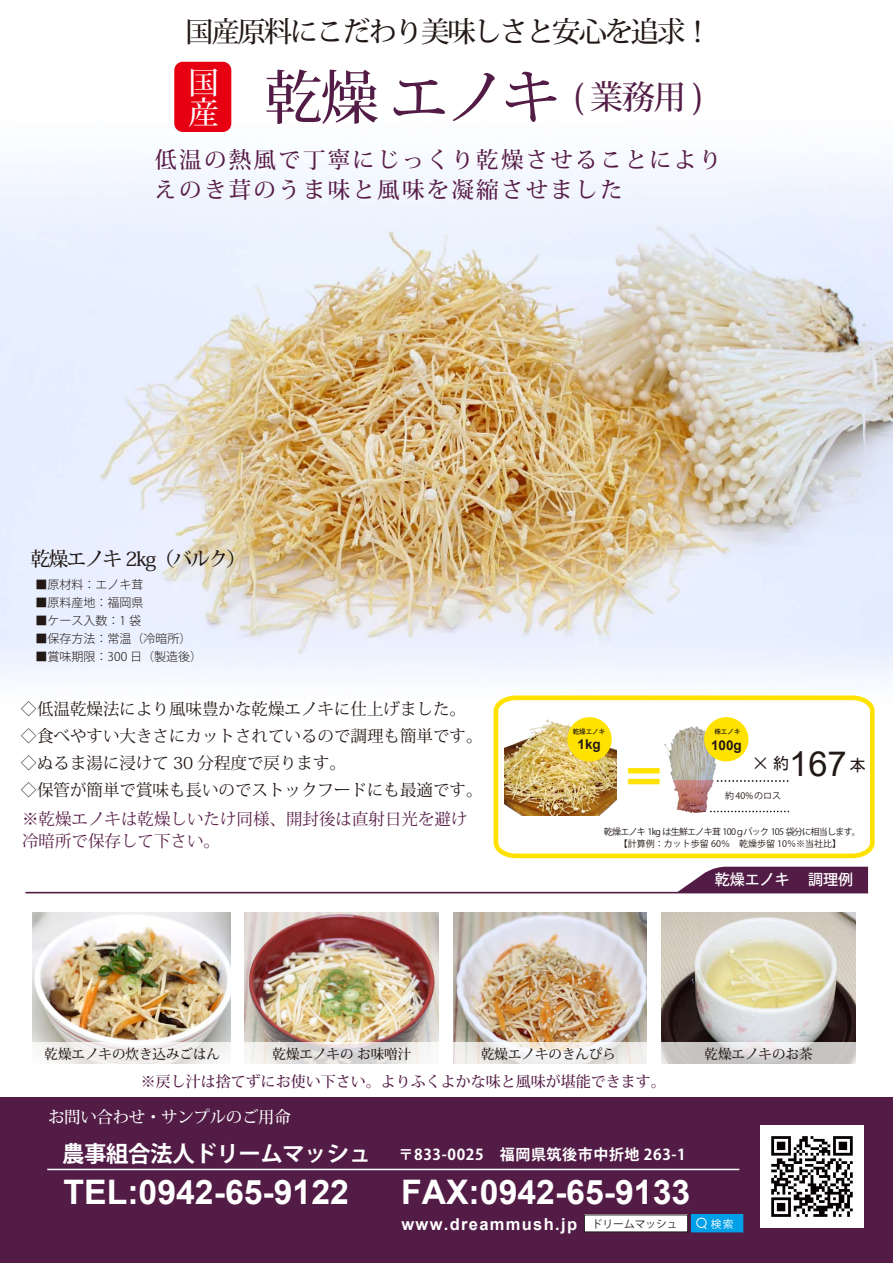
<style>
.page{position:relative;width:893px;height:1263px;background:#fff}
.page>*{position:absolute;margin:0;border:0;box-sizing:border-box;transform-origin:0 0}
.t1{font:500 58.35px "Koz Min Pro";color:#531c46}
.t2{font:800 45px "Koz Go Pro";color:#ffe200}
.t3{font:34.5px "Arial";color:#221815}
.t4{font:700 33.75px "Arial";color:#fff}
.t5{font:500 31.5px "Koz Min Pro";color:#fff}
.t6{font:500 28.5px "Koz Min Pro";letter-spacing:-.08em;color:#221815}
.t7{font:500 22.5px/30px "Koz Min Pro";letter-spacing:.1em;color:#571c48}
.t8{font:500 19.5px "Koz Min Pro";letter-spacing:-.08em;color:#221815}
.t9{font:16.5px/27px "Koz Min Pro";color:#221815}
.t10{font:16.5px/22.5px "Koz Min Pro";color:#561c47}
.t11{font:700 16.5px "Arial";letter-spacing:.08em;color:#fff}
.t12{font:500 16.5px "Koz Min Pro";letter-spacing:-.02em;color:#fff}
.t13{font:16.5px "MS Gothic";color:#221815}
.t14{font:700 15px "Koz Go Pro";letter-spacing:.04em;color:#fff}
.t15{font:500 15px "Koz Min Pro";color:#531c46}
.t16{font:500 15px "Koz Go Pro";color:#fff}
.t17{font:500 13.5px "Koz Min Pro";color:#221815}
.t18{font:700 13.5px "Arial";color:#221815}
.t19{font:300 12px "Koz Go Pro";color:#221815}
.t20{font:10.65px "Koz Go Pro";color:#221815}
.t21{font:10.65px "Koz Go Pro";color:#fff}
.t22{font:9px/12.3px "Koz Go Pro";letter-spacing:-.08em;color:#221815}
.t23{font:500 6.6px "Koz Go Pro";color:#221815}
.s1{font-size:22.5px}
</style>
<div class="page">
<img style="left:662px;top:912px;width:193px;height:130px">
<img style="left:32px;top:912px;width:198px;height:130px">
<img style="left:453px;top:912px;width:193px;height:130px">
<img style="left:244px;top:912px;width:194px;height:130px">
<img style="left:0;top:61px;width:893px;height:618px">
<svg style="left:37px;top:1042px;width:819px;height:22px"></svg>
<div style="left:174px;top:62px;width:57px;height:70px;background:#e60012;border-radius:9px"></div>
<div style="left:0;top:1098px;width:893px;height:165px;background:#531c46"></div>
<div style="left:584px;top:1215px;width:104px;height:17px;background:#fff"></div>
<div style="left:692px;top:1215px;width:51px;height:17px;background:#00a0e9"></div>
<div style="left:691px;top:1214px;width:52px;height:18px;border:1px solid #00a0e9"></div>
<div style="left:696px;top:1218px;width:10px;height:10px;border:1px solid #fff;border-radius:50%"></div>
<svg style="left:703px;top:1225px;width:4px;height:5px"></svg>
<hr style="left:47px;top:1169px;width:692px;height:1px;background:#fffefe">
<img style="left:761px;top:1125px;width:102px;height:102px">
<svg style="left:677px;top:867px;width:191px;height:25px;background:#633258"></svg>
<hr style="left:26px;top:892px;width:842px;height:1px;background:#531c46">
<svg style="left:493px;top:695px;width:382px;height:164px"></svg>
<svg style="left:718px;top:780px;width:71px;height:2px"></svg>
<svg style="left:711px;top:811px;width:78px;height:1px"></svg>
<div style="left:567px;top:717px;width:45px;height:44px;background:#ffe200;border-radius:50%"></div>
<div style="left:704px;top:717px;width:44px;height:44px;background:#ffe200;border-radius:50%"></div>
<h3 class="t6" style="left:185px;top:11px;width:528px">国産原料にこだわり美味しさと安心を追求！</h3>
<h3 class="t5" style="left:188px;top:60px;width:31px">国</h3>
<h1 class="t1" style="left:188px;top:56px;width:517px"><sub>産</sub> 乾燥 エノキ <sup>(</sup> <sup>業務用</sup> <sup>)</sup></h1>
<h3 class="t7" style="left:154px;top:144px;width:569px">低温の熱風で丁寧にじっくり乾燥させることによりえのき茸のうま味と風味を凝縮させました</h3>
<p class="t8" style="left:31px;top:544px;width:216px">乾燥エノキ 2kg（バルク）</p>
<p class="t19" style="left:36px;top:577px;width:110px">■原材料：エノキ茸</p>
<p class="t19" style="left:36px;top:595px;width:110px">■原料産地：福岡県</p>
<p class="t19" style="left:36px;top:613px;width:107px">■ケース入数：1 袋</p>
<p class="t19" style="left:36px;top:631px;width:158px">■保存方法：常温（冷暗所）</p>
<p class="t19" style="left:36px;top:649px;width:168px">■賞味期限：300 日（製造後）</p>
<p class="t9" style="left:21px;top:695px;width:463px">◇低温乾燥法により風味豊かな乾燥エノキに仕上げました。◇食べやすい大きさにカットされているので調理も簡単です。◇ぬるま湯に浸けて 30 分程度で戻ります。<br>◇保管が簡単で賞味も長いのでストックフードにも最適です。</p>
<p class="t10" style="left:22px;top:807px;width:447px">※乾燥エノキは乾燥しいたけ同様、開封後は直射日光を避け冷暗所で保存して下さい。</p>
<p class="t23" style="left:573px;top:728px;width:34px">乾燥エノキ</p>
<p class="t18" style="left:578px;top:735px;width:25px">1kg</p>
<h2 class="t2" style="left:621px;top:748px;width:46px">＝</h2>
<p class="t23" style="left:714px;top:728px;width:28px">株エノキ</p>
<p class="t18" style="left:711px;top:736px;width:32px">100g</p>
<h3 class="t3" style="left:751px;top:740px;width:97px"><sup>×</sup> 167</h3>
<p class="t13" style="left:773px;top:755px;width:18px">約</p>
<p class="t13" style="left:849px;top:757px;width:18px">本</p>
<p class="t22" style="left:725px;top:789px;width:57px">約40%のロス</p>
<p class="t22" style="left:608px;top:826px;width:254px;text-indent:-4px">乾燥エノキ 1kg は生鮮エノキ茸 100ｇパック 105 袋分に相当します。　 【計算例：カット歩留 60％　乾燥歩留 10％※当社比】</p>
<p class="t16" style="left:715px;top:870px;width:140px">乾燥エノキ　 調理例</p>
<p class="t17" style="left:45px;top:1044px;width:177px">乾燥エノキの炊き込みごはん</p>
<p class="t17" style="left:273px;top:1044px;width:140px">乾燥エノキの お味噌汁</p>
<p class="t17" style="left:481px;top:1044px;width:136px">乾燥エノキのきんぴら</p>
<p class="t17" style="left:705px;top:1044px;width:109px">乾燥エノキのお茶</p>
<p class="t15" style="left:141px;top:1071px;width:526px">※戻し汁は捨てずにお使い下さい。よりふくよかな味と風味が堪能できます。</p>
<p class="t12" style="left:48px;top:1105px;width:244px">お問い合わせ・サンプルのご用命</p>
<p class="t14" style="left:62px;top:1145px;width:625px"><span class="s1">農事組合法人ドリームマッシュ</span> 〒833-0025　福岡県筑後市中折地 263-1</p>
<h3 class="t4" style="left:63px;top:1169px;width:287px">TEL:0942-65-9122</h3>
<h3 class="t4" style="left:401px;top:1169px;width:291px">FAX:0942-65-9133</h3>
<p class="t11" style="left:401px;top:1212px;width:177px">www.dreammush.jp</p>
<p class="t20" style="left:592px;top:1217px;width:87px">ドリームマッシュ</p>
<p class="t21" style="left:711px;top:1217px;width:24px">検索</p>
</div>
